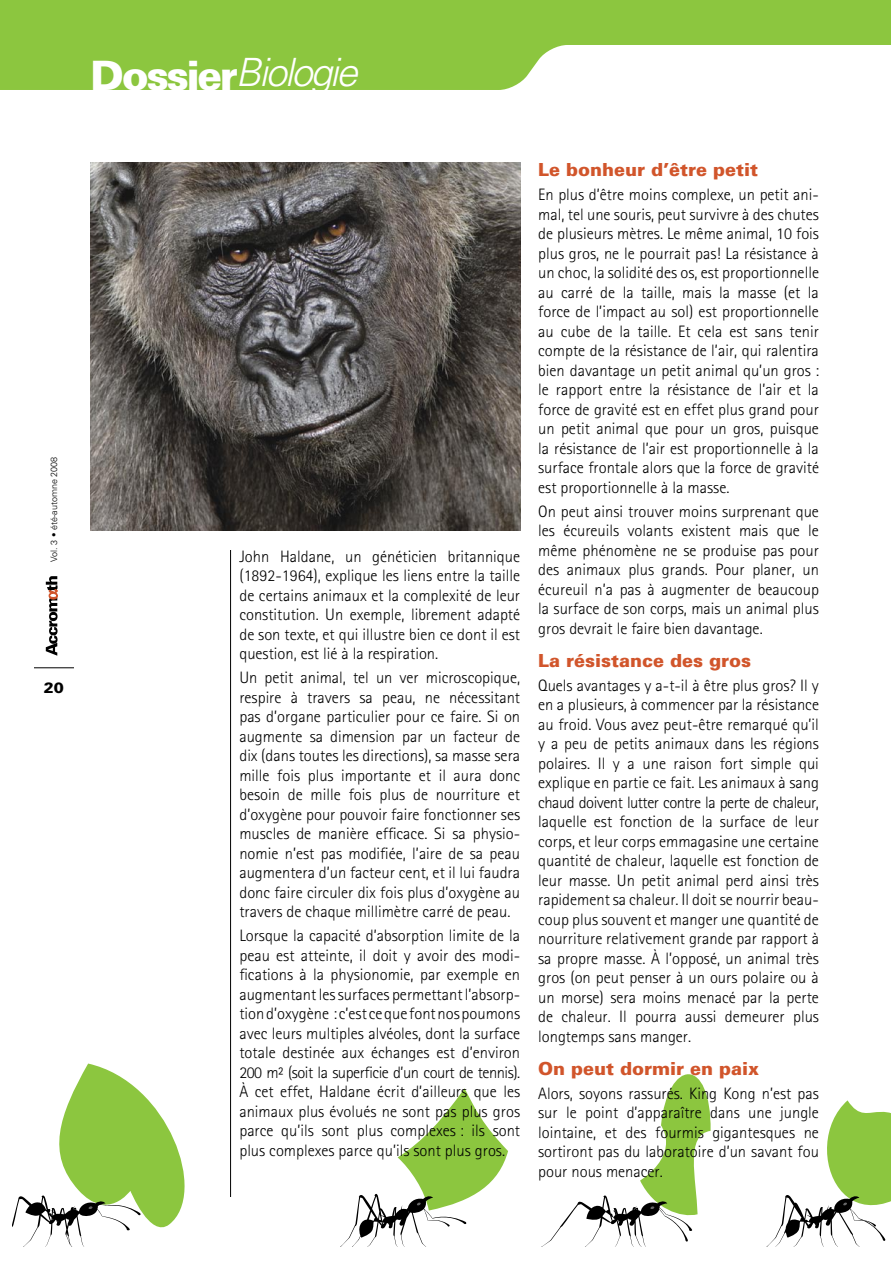
<style>
.page{position:relative;width:891px;height:1269px;background:#fff}
.page>*{position:absolute;margin:0;border:0;box-sizing:border-box;transform-origin:0 0}
.t1{font:italic 300 39px "Univers";letter-spacing:-.06em;color:#fff}
.t2{font:900 18px "Univers";color:#d1552b}
.t3{font:300 16.5px/19.5px "Rotis Sans Serif";color:#000;text-align:justify}
.t4{font:900 15px "Univers";color:#000}
.t5{font:300 9px "Univers";color:#000}
.s1{font-weight:900;font-style:normal;font-size:40.5px}
</style>
<div class="page">
<hr style="left:34px;top:668px;width:40px;height:1px;background:#000">
<svg style="left:46px;top:576px;width:12px;height:80px"></svg>
<svg style="left:12px;top:1064px;width:173px;height:182px"></svg>
<svg style="left:341px;top:1088px;width:167px;height:158px"></svg>
<svg style="left:543px;top:1074px;width:168px;height:172px"></svg>
<svg style="left:767px;top:1100px;width:124px;height:146px"></svg>
<svg style="left:0;top:0;width:891px;height:90px;fill:#8cc63f"></svg>
<hr style="left:230px;top:550px;width:1px;height:647px;background:#000">
<img style="left:90px;top:162px;width:430px;height:368px">
<p class="t5" style="left:48px;top:562px;width:107px;rotate:-90deg">Vol. 3 • été-automne 2008</p>
<p class="t4" style="left:44px;top:678px;width:22px">20</p>
<h1 class="t1" style="left:90px;top:48px;width:269px"><span class="s1">Dossier</span>Biologie</h1>
<p class="t3" style="left:239px;top:546px;width:282px">John Haldane, un généticien britannique (1892-1964), explique les liens entre la taille de certains animaux et la complexité de leur constitution. Un exemple, librement adapté de son texte, et qui illustre bien ce dont il est question, est lié à la respiration.</p>
<p class="t3" style="left:239px;top:668px;width:282px">Un petit animal, tel un ver microscopique, respire à travers sa peau, ne nécessitant pas d’organe particulier pour ce faire. Si on augmente sa dimension par un facteur de dix (dans toutes les directions), sa masse sera mille fois plus importante et il aura donc besoin de mille fois plus de nourriture et d’oxygène pour pouvoir faire fonctionner ses muscles de manière efficace. Si sa physio&shy;nomie n’est pas modifiée, l’aire de sa peau augmentera d’un facteur cent, et il lui faudra donc faire circuler dix fois plus d’oxygène au travers de chaque millimètre carré de peau.</p>
<p class="t3" style="left:239px;top:926px;width:282px">Lorsque la capacité d’absorption limite de la peau est atteinte, il doit y avoir des modi&shy;fications à la physionomie, par exemple en augmentant les surfaces permettant l’absorp&shy;tion d’oxygène : c’est ce que font nos poumons avec leurs multiples alvéoles, dont la surface totale destinée aux échanges est d’environ 200 m² (soit la superficie d’un court de tennis).<br>À cet effet, Haldane écrit d’ailleurs que les animaux plus évolués ne sont pas plus gros parce qu’ils sont plus complexes : ils sont plus complexes parce qu’ils sont plus gros.</p>
<p class="t2" style="left:538px;top:159px;width:221px">Le bonheur d’être petit</p>
<p class="t3" style="left:538px;top:185px;width:282px">En plus d’être moins complexe, un petit ani&shy;mal, tel une souris, peut survivre à des chutes de plusieurs mètres. Le même animal, 10 fois plus gros, ne le pourrait pas! La résistance à un choc, la solidité des os, est proportionnelle au carré de la taille, mais la masse (et la force de l’impact au sol) est proportionnelle au cube de la taille. Et cela est sans tenir compte de la résistance de l’air, qui ralentira bien davantage un petit animal qu’un gros : le rapport entre la résistance de l’air et la force de gravité est en effet plus grand pour un petit animal que pour un gros, puisque la résistance de l’air est proportionnelle à la surface frontale alors que la force de gravité est proportionnelle à la masse.</p>
<p class="t3" style="left:538px;top:501px;width:282px">On peut ainsi trouver moins surprenant que les écureuils volants existent mais que le même phénomène ne se produise pas pour des animaux plus grands. Pour planer, un écureuil n’a pas à augmenter de beaucoup la surface de son corps, mais un animal plus gros devrait le faire bien davantage.</p>
<p class="t2" style="left:538px;top:649px;width:214px">La résistance des gros</p>
<p class="t3" style="left:538px;top:675px;width:282px">Quels avantages y a-t-il à être plus gros? Il y en a plusieurs, à commencer par la résistance au froid. Vous avez peut-être remarqué qu’il y a peu de petits animaux dans les régions polaires. Il y a une raison fort simple qui explique en partie ce fait. Les animaux à sang chaud doivent lutter contre la perte de chaleur, laquelle est fonction de la surface de leur corps, et leur corps emmagasine une certaine quantité de chaleur, laquelle est fonction de leur masse. Un petit animal perd ainsi très rapidement sa chaleur. Il doit se nourrir beau&shy;coup plus souvent et manger une quantité de nourriture relativement grande par rapport à sa propre masse. À l’opposé, un animal très gros (on peut penser à un ours polaire ou à un morse) sera moins menacé par la perte de chaleur. Il pourra aussi demeurer plus longtemps sans manger.</p>
<p class="t2" style="left:538px;top:1057px;width:222px">On peut dormir en paix</p>
<p class="t3" style="left:538px;top:1083px;width:282px">Alors, soyons rassurés. King Kong n’est pas sur le point d’apparaître dans une jungle lointaine, et des fourmis gigantesques ne sortiront pas du laboratoire d’un savant fou pour nous menacer.</p>
</div>
